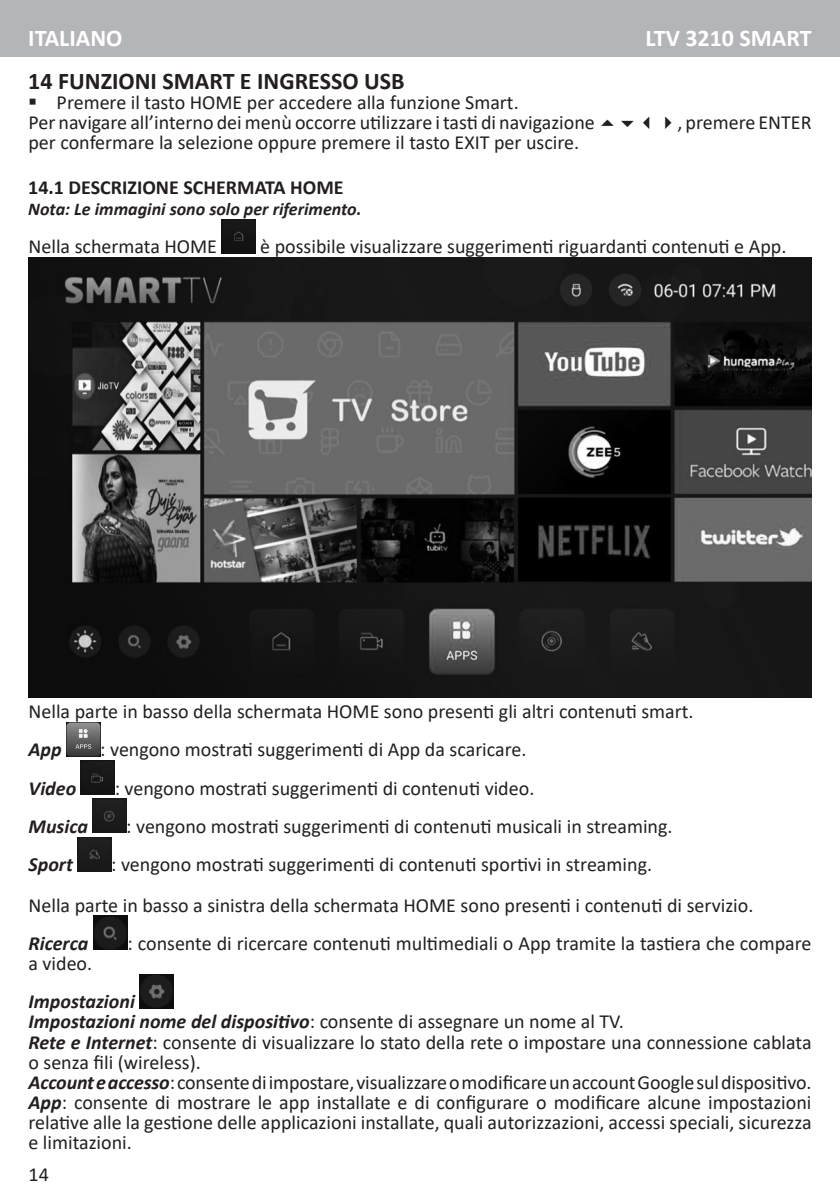
<style>
.page{position:relative;width:840px;height:1191px;background:#fff}
.page>*{position:absolute;margin:0;border:0;box-sizing:border-box;transform-origin:0 0}
.Titolo{font:700 24px "Calibri";color:#231f20}
.Titolo_lingua{font:700 24px "Calibri";color:#fff}
.Corpo_testo{font:20px/20px "Calibri";color:#231f20}
.Testo_rientrato{font:20px "Calibri";color:#231f20}
.Corpo_testo-2{font:italic 700 20px "Calibri";color:#231f20}
.Sottotitolo{font:700 20px "Calibri";color:#231f20}
.Didascalia{font:italic 700 18px "Calibri";color:#231f20}
.s1{font-weight:700;font-style:italic}
</style>
<div class="page">
<div style="left:0;top:0;width:839px;height:57px;background:#b4b5b8"></div>
<img style="left:221px;top:219px;width:34px;height:34px">
<img style="left:28px;top:257px;width:783px;height:441px">
<img style="left:66px;top:722px;width:34px;height:34px">
<img style="left:81px;top:760px;width:34px;height:34px">
<img style="left:92px;top:799px;width:34px;height:34px">
<img style="left:77px;top:837px;width:34px;height:34px">
<img style="left:93px;top:915px;width:34px;height:35px">
<img style="left:139px;top:974px;width:34px;height:34px">
<p class="Titolo_lingua" style="left:28px;top:21px;width:96px">ITALIANO</p>
<p class="Titolo_lingua" style="left:645px;top:21px;width:167px">LTV 3210 SMART</p>
<p class="Titolo" style="left:28px;top:64px;width:377px">14 FUNZIONI SMART E INGRESSO USB</p>
<p class="Testo_rientrato" style="left:28px;top:88px;width:491px">▪ Premere il tasto HOME per accedere alla funzione Smart.</p>
<p class="Corpo_testo" style="left:28px;top:112px;width:567px">Per navigare all’interno dei menù occorre utilizzare i tasti di navigazione</p>
<p class="Corpo_testo" style="left:637px;top:112px;width:175px">✓✔, premere ENTER</p>
<p class="Corpo_testo" style="left:28px;top:132px;width:552px">per confermare la selezione oppure premere il tasto EXIT per uscire.</p>
<p class="Sottotitolo" style="left:28px;top:173px;width:316px">14.1 DESCRIZIONE SCHERMATA HOME</p>
<p class="Didascalia" style="left:28px;top:196px;width:334px">Nota: Le immagini sono solo per riferimento.</p>
<p class="Corpo_testo" style="left:28px;top:236px;width:190px">Nella schermata HOME</p>
<p class="Corpo_testo" style="left:260px;top:236px;width:527px">è possibile visualizzare suggerimenti riguardanti contenuti e App.</p>
<p class="Corpo_testo" style="left:28px;top:701px;width:666px">Nella parte in basso della schermata HOME sono presenti gli altri contenuti smart.</p>
<p class="Corpo_testo-2" style="left:28px;top:735px;width:35px">App</p>
<p class="Corpo_testo" style="left:100px;top:739px;width:427px">: vengono mostrati suggerimenti di App da scaricare.</p>
<p class="Corpo_testo-2" style="left:28px;top:774px;width:49px">Video</p>
<p class="Corpo_testo" style="left:115px;top:777px;width:421px">: vengono mostrati suggerimenti di contenuti video.</p>
<p class="Corpo_testo-2" style="left:28px;top:812px;width:61px">Musica</p>
<p class="Corpo_testo" style="left:126px;top:815px;width:547px">: vengono mostrati suggerimenti di contenuti musicali in streaming.</p>
<p class="Corpo_testo-2" style="left:28px;top:850px;width:46px">Sport</p>
<p class="Corpo_testo" style="left:111px;top:854px;width:542px">: vengono mostrati suggerimenti di contenuti sportivi in streaming.</p>
<p class="Corpo_testo" style="left:28px;top:894px;width:726px">Nella parte in basso a sinistra della schermata HOME sono presenti i contenuti di servizio.</p>
<p class="Corpo_testo-2" style="left:28px;top:929px;width:61px">Ricerca</p>
<p class="Corpo_testo" style="left:127px;top:932px;width:685px">: consente di ricercare contenuti multimediali o App tramite la tastiera che compare</p>
<p class="Corpo_testo" style="left:28px;top:952px;width:65px">a video.</p>
<p class="Corpo_testo-2" style="left:28px;top:987px;width:108px">Impostazioni</p>
<p class="Corpo_testo" style="left:28px;top:1011px;width:596px"><span class="s1">Impostazioni nome del dispositivo</span>: consente di assegnare un nome al TV.</p>
<p class="Corpo_testo" style="left:28px;top:1031px;width:784px"><span class="s1">Rete e Internet</span>: consente di visualizzare lo stato della rete o impostare una connessione cablata o senza fili (wireless).</p>
<p class="Corpo_testo" style="left:28px;top:1071px;width:784px"><span class="s1">Account e accesso</span>: consente di impostare, visualizzare o modificare un account Google sul dispositivo.</p>
<p class="Corpo_testo" style="left:28px;top:1092px;width:784px;text-align:justify"><span class="s1">App</span>: consente di mostrare le app installate e di configurare o modificare alcune impostazioni relative alle la gestione delle applicazioni installate, quali autorizzazioni, accessi speciali, sicurezza e limitazioni.</p>
<p class="Corpo_testo" style="left:28px;top:1163px;width:22px">14</p>
</div>
